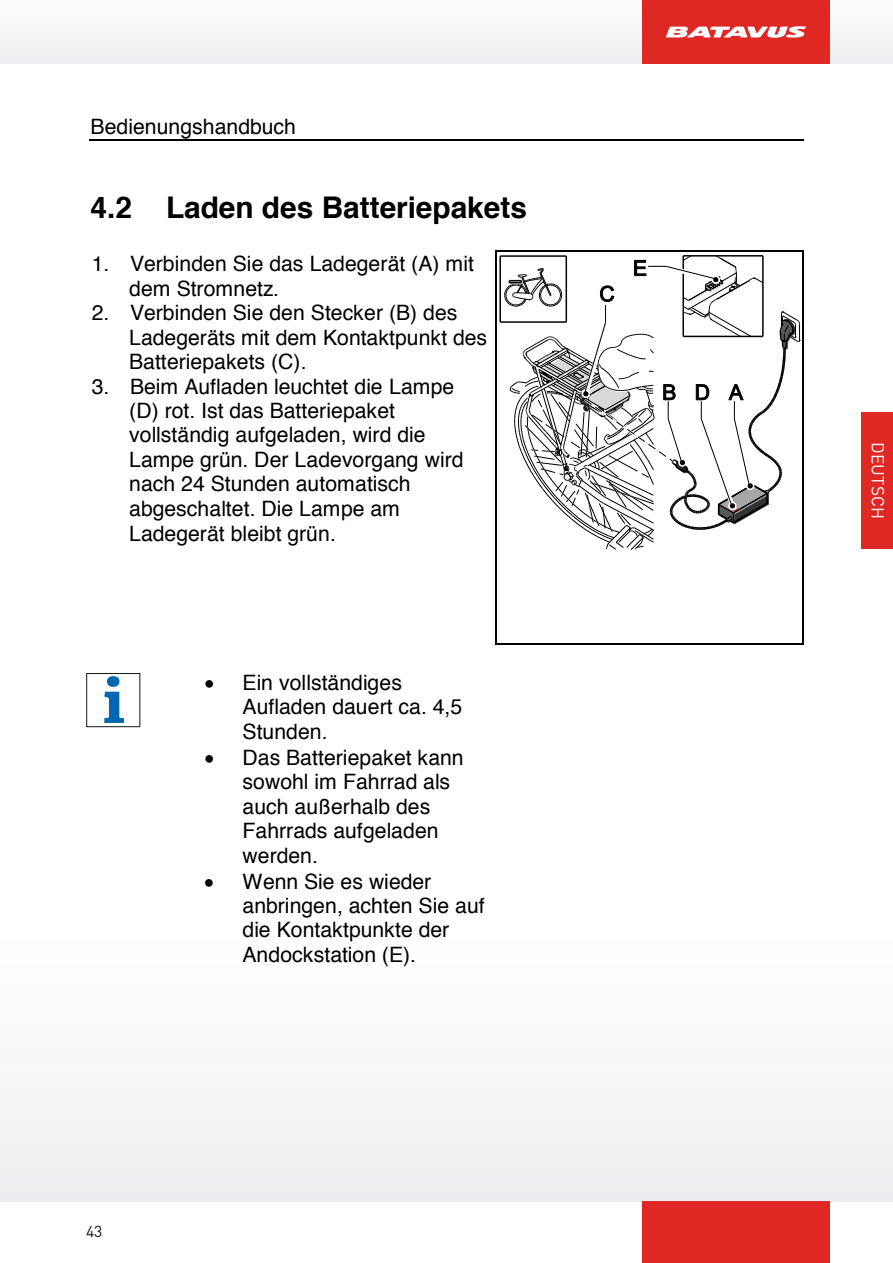
<style>
.page{position:relative;width:893px;height:1263px;background:#fff}
.page>*{position:absolute;margin:0;border:0;box-sizing:border-box;transform-origin:0 0}
.t1{font:700 29.85px "Helvetica";color:#000}
.t2{font:21.15px/24.5px "Helvetica";color:#000}
.t3{font:17.25px "DIN";letter-spacing:.005em;color:#fff}
.t4{font:15.75px "DIN";color:#151616}
</style>
<div class="page">
<div style="left:0;top:0;width:893px;height:64px;background:#f6f7f8"></div>
<div style="left:0;top:894px;width:893px;height:307px;background:#f9f9f9"></div>
<div style="left:642px;top:1201px;width:187px;height:62px;background:#df2824"></div>
<div style="left:642px;top:0;width:187px;height:64px;background:#df2824"></div>
<svg style="left:666px;top:26px;width:140px;height:12px"></svg>
<hr style="left:89px;top:139px;width:496px;height:1px;background:#000">
<hr style="left:585px;top:139px;width:219px;height:1px;background:#000">
<hr style="left:500px;top:321px;width:66px;height:2px;background:#000">
<hr style="left:499px;top:256px;width:2px;height:66px;background:#000">
<hr style="left:500px;top:255px;width:66px;height:2px;background:#000">
<hr style="left:496px;top:250px;width:307px;height:1px;background:#000">
<svg style="left:504px;top:250px;width:300px;height:300px"></svg>
<hr style="left:495px;top:251px;width:1px;height:392px;background:#000">
<hr style="left:496px;top:643px;width:307px;height:1px;background:#000">
<hr style="left:803px;top:251px;width:1px;height:392px;background:#000">
<div style="left:861px;top:412px;width:32px;height:137px;background:#df2824"></div>
<div style="left:86px;top:673px;width:54px;height:54px;border:1px solid #151616"></div>
<svg style="left:104px;top:676px;width:20px;height:47px"></svg>
<p class="t2" style="left:91px;top:115px;width:207px">Bedienungshandbuch</p>
<h1 class="t1" style="left:91px;top:183px;width:438px">4.2 Laden des Batteriepakets</h1>
<p class="t2" style="left:129px;top:252px;width:346px;text-indent:-38px">1. Verbinden Sie das Ladegerät (A) mit dem Stromnetz.</p>
<p class="t2" style="left:129px;top:301px;width:359px;text-indent:-38px">2. Verbinden Sie den Stecker (B) des<br>Ladegeräts mit dem Kontaktpunkt des<br>Batteriepakets (C).</p>
<p class="t2" style="left:129px;top:375px;width:336px;text-indent:-38px">3. Beim Aufladen leuchtet die Lampe (D) rot. Ist das Batteriepaket vollständig aufgeladen, wird die<br>Lampe grün. Der Ladevorgang wird nach 24 Stunden automatisch abgeschaltet. Die Lampe am<br>Ladegerät bleibt grün.</p>
<p class="t4" style="left:86px;top:1221px;width:18px">43</p>
<p class="t2" style="left:243px;top:671px;width:221px;text-indent:-38px">• Ein vollständiges<br>Aufladen dauert ca. 4,5<br>Stunden.</p>
<p class="t2" style="left:243px;top:746px;width:223px;text-indent:-38px">• Das Batteriepaket kann sowohl im Fahrrad als auch außerhalb des<br>Fahrrads aufgeladen werden.</p>
<p class="t2" style="left:243px;top:870px;width:244px;text-indent:-38px">• Wenn Sie es wieder anbringen, achten Sie auf die Kontaktpunkte der<br>Andockstation (E).</p>
<p class="t3" style="left:889px;top:442px;width:78px;rotate:90deg">DEUTSCH</p>
</div>
